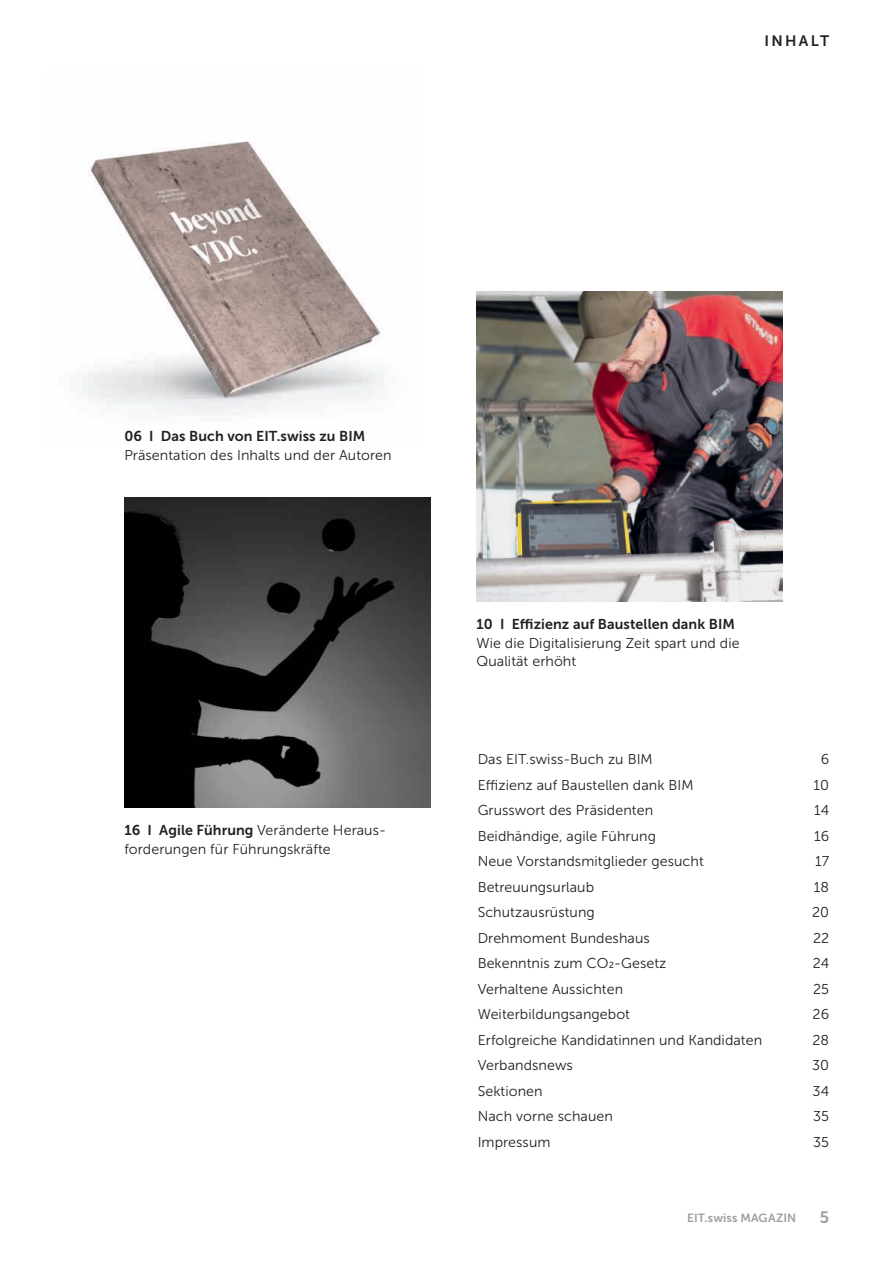
<style>
.page{position:relative;width:893px;height:1263px;background:#fff}
.page>*{position:absolute;margin:0;border:0;box-sizing:border-box;transform-origin:0 0}
.t1{font:16.5px "Museo Sans 700";color:#9d9fa2}
.t2{font:15px "Museo Sans 700";letter-spacing:.15em;color:#231f20}
.t3{font:14.25px/18.8px "Museo Sans 300";letter-spacing:.005em;color:#231f20}
.t4{font:14.25px "Museo Sans 700";letter-spacing:.005em;color:#231f20}
.t5{font:11.85px "Museo Sans 700";letter-spacing:.01em;color:#9d9fa2}
.s1{font-family:"Museo Sans 700"}
</style>
<div class="page">
<img style="left:82px;top:141px;width:301px;height:273px">
<img style="left:125px;top:498px;width:306px;height:309px">
<img style="left:477px;top:291px;width:306px;height:310px">
<p class="t2" style="left:765px;top:32px;width:66px">INHALT</p>
<p class="t4" style="left:124px;top:428px;width:242px">06 I Das Buch von EIT.swiss zu BIM</p>
<p class="t3" style="left:124px;top:446px;width:269px">Präsentation des Inhalts und der Autoren</p>
<p class="t3" style="left:124px;top:821px;width:263px"><span class="s1">16 I Agile Führung</span> Veränderte Heraus&shy;forderungen für Führungskräfte</p>
<p class="t4" style="left:476px;top:616px;width:260px">10 I Effizienz auf Baustellen dank BIM</p>
<p class="t3" style="left:476px;top:633px;width:265px">Wie die Digitalisierung Zeit spart und die<br>Qualität erhöht</p>
<p class="t3" style="left:478px;top:750px;width:177px">Das EIT.swiss- Buch zu BIM</p>
<p class="t3" style="left:821px;top:750px;width:10px">6</p>
<p class="t3" style="left:478px;top:775px;width:217px">Effizienz auf Baustellen dank BIM</p>
<p class="t3" style="left:814px;top:775px;width:17px">10</p>
<p class="t3" style="left:478px;top:801px;width:177px">Grusswort des Präsidenten</p>
<p class="t3" style="left:814px;top:801px;width:16px">14</p>
<p class="t3" style="left:478px;top:826px;width:180px">Beidhändige, agile Führung</p>
<p class="t3" style="left:814px;top:826px;width:17px">16</p>
<p class="t3" style="left:478px;top:852px;width:228px">Neue Vorstandsmitglieder gesucht</p>
<p class="t3" style="left:815px;top:852px;width:16px">17</p>
<p class="t3" style="left:478px;top:877px;width:118px">Betreuungsurlaub</p>
<p class="t3" style="left:814px;top:877px;width:17px">18</p>
<p class="t3" style="left:478px;top:903px;width:119px">Schutzausrüstung</p>
<p class="t3" style="left:812px;top:903px;width:19px">20</p>
<p class="t3" style="left:478px;top:928px;width:174px">Drehmoment Bundeshaus</p>
<p class="t3" style="left:813px;top:928px;width:18px">22</p>
<p class="t3" style="left:478px;top:954px;width:190px">Bekenntnis zum CO2- Gesetz</p>
<p class="t3" style="left:813px;top:954px;width:18px">24</p>
<p class="t3" style="left:478px;top:979px;width:147px">Verhaltene Aussichten</p>
<p class="t3" style="left:813px;top:979px;width:18px">25</p>
<p class="t3" style="left:478px;top:1005px;width:154px">Weiterbildungsangebot</p>
<p class="t3" style="left:813px;top:1005px;width:18px">26</p>
<p class="t3" style="left:478px;top:1030px;width:286px">Erfolgreiche Kandidatinnen und Kandidaten</p>
<p class="t3" style="left:812px;top:1030px;width:18px">28</p>
<p class="t3" style="left:478px;top:1056px;width:97px">Verbandsnews</p>
<p class="t3" style="left:812px;top:1056px;width:18px">30</p>
<p class="t3" style="left:478px;top:1081px;width:66px">Sektionen</p>
<p class="t3" style="left:813px;top:1081px;width:18px">34</p>
<p class="t3" style="left:478px;top:1107px;width:137px">Nach vorne schauen</p>
<p class="t3" style="left:813px;top:1107px;width:18px">35</p>
<p class="t3" style="left:478px;top:1132px;width:74px">Impressum</p>
<p class="t3" style="left:813px;top:1132px;width:18px">35</p>
<p class="t5" style="left:687px;top:1212px;width:111px">EIT.swiss MAGAZIN</p>
<p class="t1" style="left:820px;top:1208px;width:11px">5</p>
</div>
